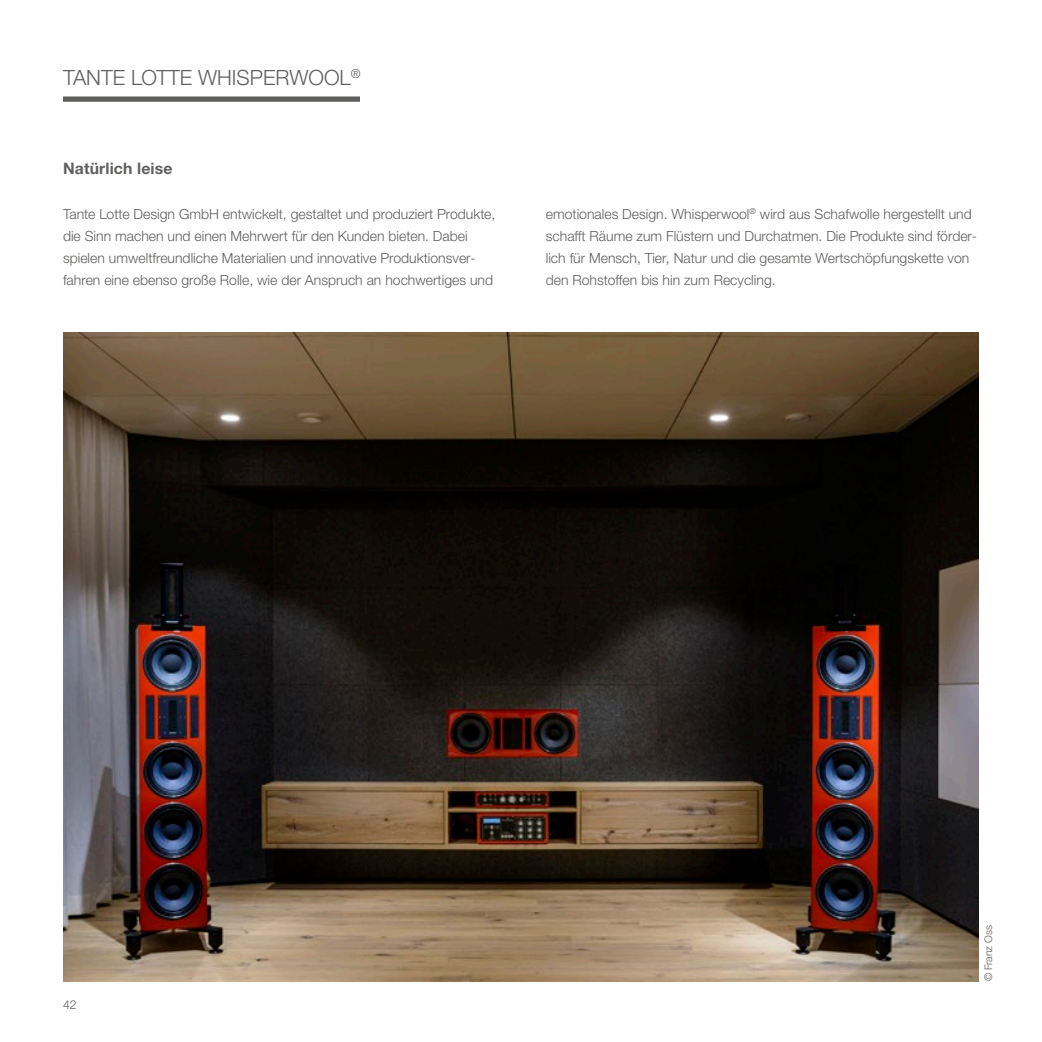
<style>
.page{position:relative;width:1042px;height:1042px;background:#fff}
.page>*{position:absolute;margin:0;border:0;box-sizing:border-box;transform-origin:0 0}
.t1{font:300 21px "Helvetica Neue LTW1 G";color:#5f5f5e}
.t2{font:700 15.75px "Helvetica Neue LTW1 G";letter-spacing:.01em;color:#5f5f5e}
.t3{font:300 14px/22.2px "Helvetica Neue LTW1 G";color:#5f5f5e}
.t4{font:300 12.25px "Helvetica Neue LTW1 G";color:#5f5f5e}
.t5{font:300 10.5px "Helvetica Neue LTW1 G";color:#5f5f5e}
</style>
<div class="page">
<img style="left:63px;top:332px;width:916px;height:649px">
<div style="left:63px;top:96px;width:297px;height:6px;background:#5f5f5e"></div>
<h1 class="t1" style="left:63px;top:65px;width:299px">TANTE LOTTE WHISPERWOOL<sup>®</sup></h1>
<p class="t2" style="left:63px;top:159px;width:111px">Natürlich leise</p>
<p class="t3" style="left:63px;top:202px;width:434px">Tante Lotte Design GmbH entwickelt, gestaltet und produziert Produkte, die Sinn machen und einen Mehrwert für den Kunden bieten. Dabei spielen umweltfreundliche Materialien und innovative Produktionsver&shy;fahren eine ebenso große Rolle, wie der Anspruch an hochwertiges und</p>
<p class="t3" style="left:546px;top:202px;width:433px">emotionales Design. Whisperwool<sup>®</sup> wird aus Schafwolle hergestellt und schafft Räume zum Flüstern und Durchatmen. Die Produkte sind förder&shy;lich für Mensch, Tier, Natur und die gesamte Wertschöpfungskette von den Rohstoffen bis hin zum Recycling.</p>
<p class="t4" style="left:63px;top:997px;width:15px">42</p>
<p class="t5" style="left:982px;top:981px;width:58px;rotate:-90deg">© Franz Oss</p>
</div>
